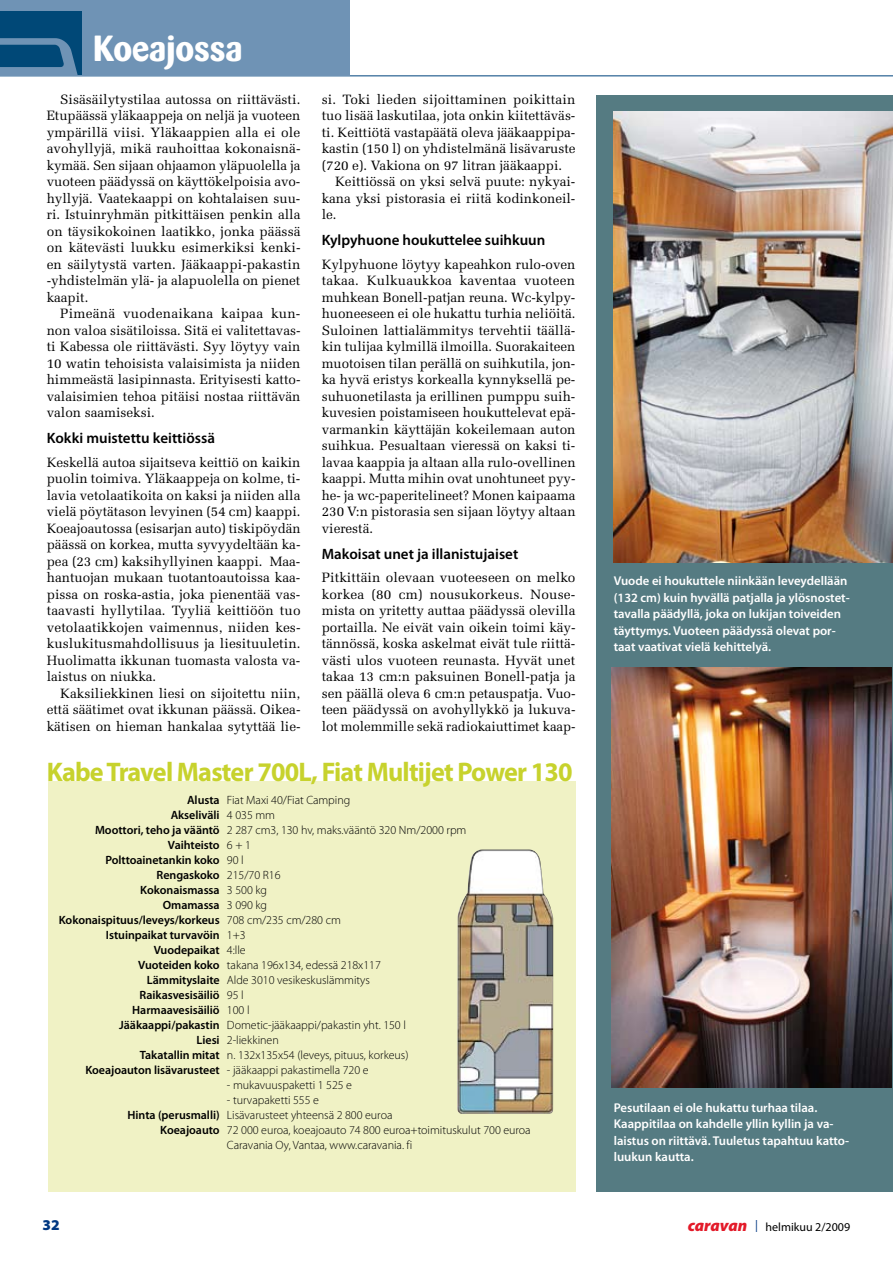
<style>
.page{position:relative;width:893px;height:1263px;background:#fff}
.page>*{position:absolute;margin:0;border:0;box-sizing:border-box;transform-origin:0 0}
.t1{font:700 36px "Barmeno";color:#fff}
.t2{font:700 27px "Myriad Pro";letter-spacing:-.03em;color:#c7d22d}
.t3{font:600 15px "Myriad Pro";color:#000}
.t4{font:900 15px "Myriad Pro";color:#003882}
.t5{font:13.5px/16.5px "Melior";letter-spacing:-.005em;color:#000;text-align:justify}
.t6{font:600 12.75px/16.5px "Myriad Pro";color:#fff}
.t7{font:300 12px/15px "Myriad Pro";letter-spacing:-.005em;color:#000}
.t8{font:600 12px/15px "Myriad Pro";letter-spacing:-.005em;color:#000;text-align:right}
.t9{font:12px "Myriad Pro";color:#000}
.s1{font-weight:900;font-style:italic;font-size:16.5px;color:#e31a29}
.s2{color:#003882}
</style>
<div class="page">
<hr style="left:0;top:75px;width:893px;height:2px;background:#5381a7">
<div style="left:0;top:0;width:350px;height:75px;background:#6f93b5"></div>
<div style="left:0;top:12px;width:82px;height:63px;background:#004877"></div>
<svg style="left:0;top:38px;width:78px;height:37px"></svg>
<div style="left:597px;top:95px;width:296px;height:1096px;background:#557b82"></div>
<div style="left:48px;top:781px;width:527px;height:411px;background:#f0f2c5"></div>
<img style="left:457px;top:849px;width:96px;height:265px">
<img style="left:614px;top:111px;width:279px;height:452px">
<img style="left:612px;top:668px;width:280px;height:419px">
<h1 class="t1" style="left:93px;top:27px;width:151px">Koeajossa</h1>
<p class="t5" style="left:47px;top:91px;width:255px;text-indent:13px">Sisäsäilytystilaa autossa on riittävästi.<br>Etupäässä yläkaappeja on neljä ja vuoteen ympärillä viisi. Yläkaappien alla ei ole avohyllyjä, mikä rauhoittaa kokonaisnä&shy;kymää. Sen sijaan ohjaamon yläpuolella ja vuoteen päädyssä on käyttökelpoisia avo&shy;hyllyjä. Vaatekaappi on kohtalaisen suu&shy;ri. Istuinryhmän pitkittäisen penkin alla on täysikokoinen laatikko, jonka päässä on kätevästi luukku esimerkiksi kenki&shy;en säilytystä varten. Jääkaappi-pakastin -yhdistelmän ylä- ja alapuolella on pienet kaapit.</p>
<p class="t5" style="left:47px;top:305px;width:255px;text-indent:13px">Pimeänä vuodenaikana kaipaa kun&shy;non valoa sisätiloissa. Sitä ei valitettavas&shy;ti Kabessa ole riittävästi. Syy löytyy vain 10 watin tehoisista valaisimista ja niiden himmeästä lasipinnasta. Erityisesti katto&shy;valaisimien tehoa pitäisi nostaa riittävän valon saamiseksi.</p>
<p class="t3" style="left:47px;top:430px;width:170px">Kokki muistettu keittiössä</p>
<p class="t5" style="left:47px;top:454px;width:255px">Keskellä autoa sijaitseva keittiö on kaikin puolin toimiva. Yläkaappeja on kolme, ti&shy;lavia vetolaatikoita on kaksi ja niiden alla vielä pöytätason levyinen (54 cm) kaappi.<br>Koeajoautossa (esisarjan auto) tiskipöydän päässä on korkea, mutta syvyydeltään ka&shy;pea (23 cm) kaksihyllyinen kaappi. Maa&shy;hantuojan mukaan tuotantoautoissa kaa&shy;pissa on roska-astia, joka pienentää vas&shy;taavasti hyllytilaa. Tyyliä keittiöön tuo vetolaatikkojen vaimennus, niiden kes&shy;kuslukitusmahdollisuus ja liesituuletin.<br>Huolimatta ikkunan tuomasta valosta va&shy;laistus on niukka.</p>
<p class="t5" style="left:47px;top:685px;width:255px;text-indent:13px">Kaksiliekkinen liesi on sijoitettu niin, että säätimet ovat ikkunan päässä. Oikea&shy;kätisen on hieman hankalaa sytyttää lie-</p>
<p class="t5" style="left:322px;top:91px;width:255px">si. Toki lieden sijoittaminen poikittain</p>
<p class="t5" style="left:322px;top:107px;width:255px">tuo lisää laskutilaa, jota onkin kiitettäväs-</p>
<p class="t5" style="left:322px;top:124px;width:255px">ti. Keittiötä vastapäätä oleva jääkaappipa-</p>
<p class="t5" style="left:322px;top:140px;width:255px">kastin (150 l) on yhdistelmänä lisävaruste</p>
<p class="t5" style="left:322px;top:157px;width:242px">(720 e). Vakiona on 97 litran jääkaappi.</p>
<p class="t5" style="left:335px;top:173px;width:242px">Keittiössä on yksi selvä puute: nykyai-</p>
<p class="t5" style="left:322px;top:190px;width:255px">kana yksi pistorasia ei riitä kodinkoneil-</p>
<p class="t5" style="left:322px;top:206px;width:16px">le.</p>
<p class="t3" style="left:322px;top:232px;width:225px">Kylpyhuone houkuttelee suihkuun</p>
<p class="t5" style="left:322px;top:256px;width:255px">Kylpyhuone löytyy kapeahkon rulo-oven takaa. Kulkuaukkoa kaventaa vuoteen muhkean Bonell-patjan reuna. Wc-kylpy&shy;huoneeseen ei ole hukattu turhia neliöitä.<br>Suloinen lattialämmitys tervehtii täällä&shy;kin tulijaa kylmillä ilmoilla. Suorakaiteen muotoisen tilan perällä on suihkutila, jon&shy;ka hyvä eristys korkealla kynnyksellä pe&shy;suhuonetilasta ja erillinen pumppu suih&shy;kuvesien poistamiseen houkuttelevat epä&shy;varmankin käyttäjän kokeilemaan auton suihkua. Pesualtaan vieressä on kaksi ti&shy;lavaa kaappia ja altaan alla rulo-ovellinen kaappi. Mutta mihin ovat unohtuneet pyy&shy;he- ja wc-paperitelineet? Monen kaipaama 230 V:n pistorasia sen sijaan löytyy altaan vierestä.</p>
<p class="t3" style="left:322px;top:545px;width:198px">Makoisat unet ja illanistujaiset</p>
<p class="t5" style="left:322px;top:569px;width:255px">Pitkittäin olevaan vuoteeseen on melko korkea (80 cm) nousukorkeus. Nouse&shy;mista on yritetty auttaa päädyssä olevilla portailla. Ne eivät vain oikein toimi käy&shy;tännössä, koska askelmat eivät tule riittä&shy;västi ulos vuoteen reunasta. Hyvät unet takaa 13 cm:n paksuinen Bonell-patja ja sen päällä oleva 6 cm:n petauspatja. Vuo&shy;teen päädyssä on avohyllykkö ja lukuva&shy;lot molemmille sekä radiokaiuttimet kaap-</p>
<p class="t6" style="left:614px;top:573px;width:237px">Vuode ei houkuttele niinkään leveydellään (132 cm) kuin hyvällä patjalla ja ylösnostet&shy;tavalla päädyllä, joka on lukijan toiveiden täyttymys. Vuoteen päädyssä olevat por&shy;taat vaativat vielä kehittelyä.</p>
<h2 class="t2" style="left:47px;top:756px;width:528px">Kabe Travel Master 700L, Fiat Multijet Power 130</h2>
<p class="t7" style="left:227px;top:793px;width:241px">Fiat Maxi 40/Fiat Camping<br>4 035 mm<br>2 287 cm3, 130 hv, maks.vääntö 320 Nm/2000 rpm<br>6 + 1<br>90 l<br>215/70 R16<br>3 500 kg<br>3 090 kg<br>708 cm/235 cm/280 cm<br>1+3<br>4:lle<br>takana 196x134, edessä 218x117<br>Alde 3010 vesikeskuslämmitys<br>95 l<br>100 l<br>Dometic-jääkaappi/pakastin yht. 150 l<br>2-liekkinen<br>n. 132x135x54 (leveys, pituus, korkeus)</p>
<p class="t7" style="left:227px;top:1063px;width:143px">- jääkaappi pakastimella 720 e</p>
<p class="t7" style="left:227px;top:1078px;width:127px">- mukavuuspaketti 1 525 e</p>
<p class="t7" style="left:227px;top:1093px;width:305px">- turvapaketti 555 e<br>Lisävarusteet yhteensä 2 800 euroa<br>72 000 euroa, koeajoauto 74 800 euroa+toimituskulut 700 euroa Caravania Oy, Vantaa, www.caravania. fi</p>
<p class="t8" style="left:59px;top:793px;width:162px">Alusta<br>Akseliväli<br>Moottori, teho ja vääntö<br>Vaihteisto<br>Polttoainetankin koko<br>Rengaskoko<br>Kokonaismassa<br>Omamassa<br>Kokonaispituus/leveys/korkeus<br>Istuinpaikat turvavöin<br>Vuodepaikat<br>Vuoteiden koko<br>Lämmityslaite<br>Raikasvesisäiliö<br>Harmaavesisäiliö<br>Jääkaappi/pakastin<br>Liesi<br>Takatallin mitat<br>Koeajoauton lisävarusteet</p>
<p class="t8" style="left:127px;top:1108px;width:94px">Hinta (perusmalli)<br>Koeajoauto</p>
<p class="t6" style="left:614px;top:1099px;width:237px">Pesutilaan ei ole hukattu turhaa tilaa.<br>Kaappitilaa on kahdelle yllin kyllin ja va&shy;laistus on riittävä. Tuuletus tapahtuu katto&shy;luukun kautta.</p>
<p class="t4" style="left:43px;top:1216px;width:19px">32</p>
<p class="t9" style="left:688px;top:1220px;width:164px"><span class="s1">caravan</span> <span class="s2">|</span> helmikuu 2/2009</p>
</div>
